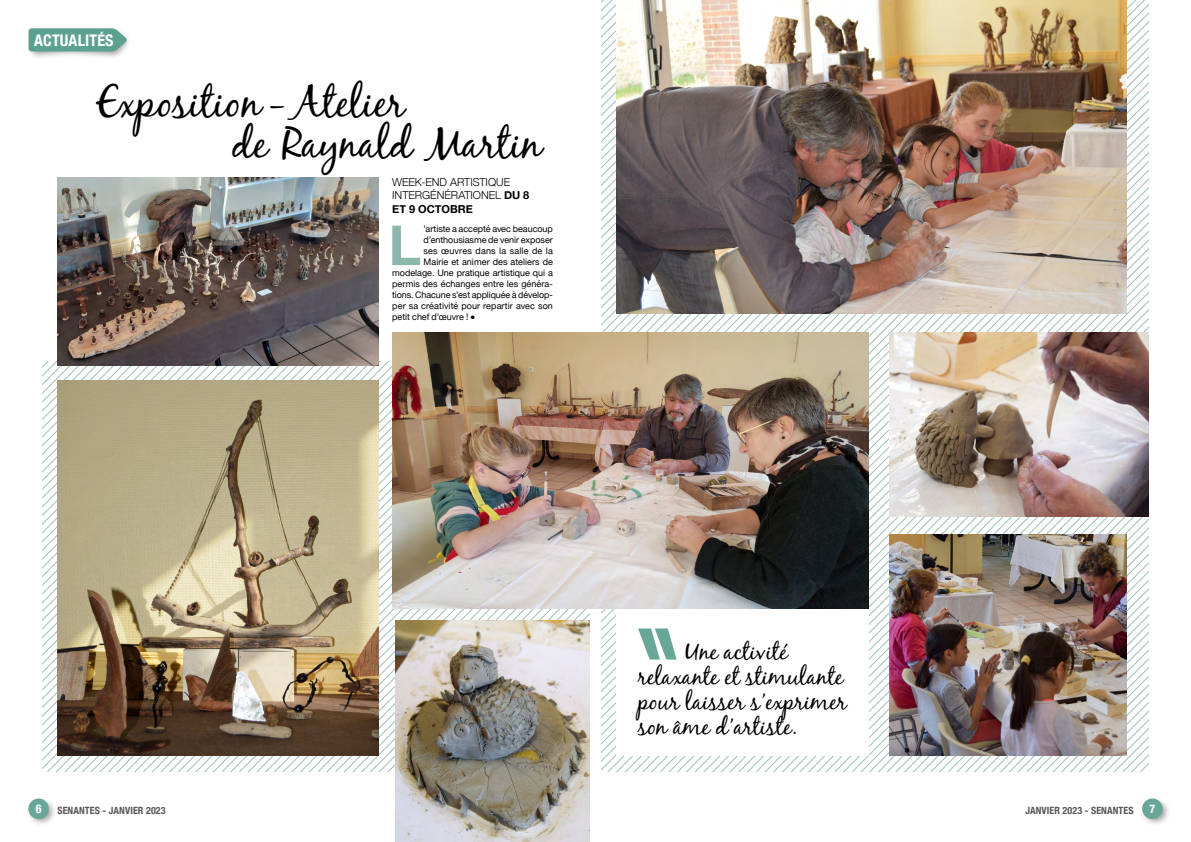
<style>
.page{position:relative;width:1191px;height:842px;background:#fff}
.page>*{position:absolute;margin:0;border:0;box-sizing:border-box;transform-origin:0 0}
.t1{font:700 55.2px "Helvetica Neue LT Std";color:#8db7ac}
.t2{font:43px/41px "Black Jack";color:#000}
.t3{font:24px/25px "Black Jack";color:#000}
.t4{font:700 condensed 16px "Helvetica Neue";letter-spacing:.01em;color:#fff}
.t5{font:700 condensed 12px "Helvetica Neue";color:#fff}
.t6{font:300 11px/13.5px "Helvetica Neue";letter-spacing:-.005em;color:#000}
.t7{font:700 condensed 10px "Helvetica Neue";letter-spacing:.01em;color:#575756}
.t8{font:9px "Helvetica Neue";color:#000}
.s1{font-weight:700}
</style>
<div class="page">
<svg style="left:865px;top:0;width:283px;height:771px"></svg>
<svg style="left:386px;top:361px;width:5px;height:410px"></svg>
<svg style="left:473px;top:608px;width:117px;height:13px"></svg>
<img style="left:57px;top:381px;width:321px;height:374px">
<img style="left:395px;top:621px;width:195px;height:221px">
<img style="left:889px;top:534px;width:237px;height:221px">
<img style="left:889px;top:333px;width:259px;height:184px">
<img style="left:392px;top:333px;width:477px;height:275px">
<img style="left:616px;top:0;width:510px;height:313px">
<div style="left:616px;top:608px;width:253px;height:147px;background:#fff"></div>
<svg style="left:638px;top:628px;width:38px;height:31px"></svg>
<img style="left:57px;top:178px;width:321px;height:188px">
<div style="left:1139px;top:796px;width:32px;height:30px;background:#000;opacity:.4"></div>
<div style="left:1142px;top:798px;width:20px;height:21px;background:#68a798;border-radius:50%"></div>
<div style="left:26px;top:796px;width:31px;height:30px;background:#000;opacity:.4"></div>
<div style="left:28px;top:798px;width:21px;height:21px;background:#68a798;border-radius:50%"></div>
<div style="left:27px;top:26px;width:104px;height:34px;background:#000;opacity:.4"></div>
<svg style="left:29px;top:28px;width:98px;height:23px;background:#66a695"></svg>
<h3 class="t4" style="left:34px;top:27px;width:81px">ACTUALITÉS</h3>
<h2 class="t2" style="left:232px;top:81px;width:311px;text-indent:-135px">Exposition -Atelier<br>de Raynald Martin</h2>
<p class="t6" style="left:392px;top:174px;width:139px">WEEK-END ARTISTIQUE<br>INTERGÉNÉRATIONEL <span class="s1">DU 8<br>ET 9 OCTOBRE</span></p>
<h1 class="t1" style="left:388px;top:211px;width:34px">L</h1>
<p class="t8" style="left:423px;top:222px;width:131px">’artiste a accepté avec beaucoup</p>
<p class="t8" style="left:423px;top:233px;width:131px">d’enthousiasme de venir exposer</p>
<p class="t8" style="left:423px;top:244px;width:131px">ses œuvres dans la salle de la</p>
<p class="t8" style="left:423px;top:255px;width:131px">Mairie et animer des ateliers de</p>
<p class="t8" style="left:392px;top:266px;width:162px">modelage. Une pratique artistique qui a</p>
<p class="t8" style="left:392px;top:277px;width:162px">permis des échanges entre les généra-</p>
<p class="t8" style="left:392px;top:288px;width:162px">tions. Chacune s’est appliquée à dévelop-</p>
<p class="t8" style="left:392px;top:299px;width:162px">per sa créativité pour repartir avec son</p>
<p class="t8" style="left:392px;top:310px;width:84px">petit chef d’œuvre ! ●</p>
<h3 class="t3" style="left:638px;top:638px;width:210px;text-indent:47px">Une activité relaxante et stimulante pour laisser s’exprimer son âme d’artiste.</h3>
<h3 class="t5" style="left:36px;top:798px;width:7px">6</h3>
<p class="t7" style="left:57px;top:802px;width:110px">SENANTES - JANVIER 2023</p>
<p class="t7" style="left:1025px;top:802px;width:110px">JANVIER 2023 - SENANTES</p>
<h3 class="t5" style="left:1149px;top:798px;width:7px">7</h3>
</div>
